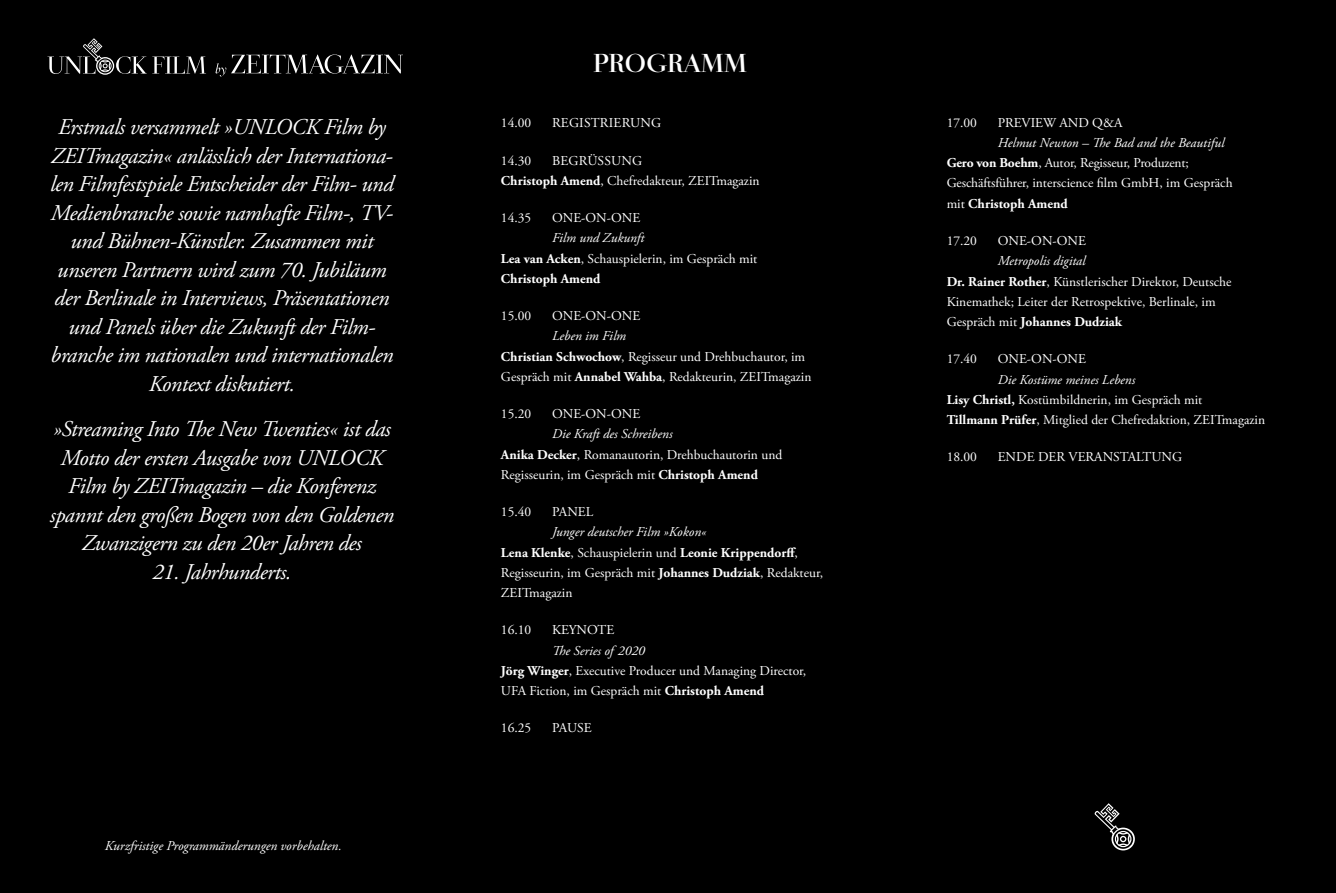
<style>
.page{position:relative;width:1336px;height:893px;background:#fff}
.page>*{position:absolute;margin:0;border:0;box-sizing:border-box;transform-origin:0 0}
.t1{font:25.5px "Zeit Tiemann";color:#fff}
.t2{font:italic 22.5px/28.5px "Zeit Garamond Pro";letter-spacing:-.02em;color:#fff;text-align:center}
.t3{font:13.5px/20.2px "Zeit Garamond Pro";color:#fff}
.t4{font:italic 13.5px "Zeit Garamond Pro";color:#fff}
.s1{font-weight:700}
.s2{font-style:italic}
</style>
<div class="page">
<div style="left:0;top:0;width:1335px;height:893px;background:#000"></div>
<svg style="left:215px;top:54px;width:188px;height:22px"></svg>
<svg style="left:47px;top:38px;width:159px;height:37px"></svg>
<svg style="left:1094px;top:803px;width:40px;height:47px"></svg>
<p class="t2" style="left:50px;top:114px;width:345px">Erstmals versammelt »UNLOCK Film by ZEITmagazin« anlässlich der Internationa&shy;len Filmfestspiele Entscheider der Film- und Medienbranche sowie namhafte Film-, TV&shy;und Bühnen-Künstler. Zusammen mit unseren Partnern wird zum 70. Jubiläum der Berlinale in Interviews, Präsentationen und Panels über die Zukunft der Film&shy;branche im nationalen und internationalen Kontext diskutiert.</p>
<h2 class="t2" style="left:50px;top:416px;width:345px">»Streaming Into The New Twenties« ist das Motto der ersten Ausgabe von UNLOCK Film by ZEITmagazin – die Konferenz spannt den großen Bogen von den Goldenen Zwanzigern zu den 20er Jahren des</h2>
<h2 class="t2" style="left:152px;top:558px;width:140px">21. Jahrhunderts.</h2>
<p class="t4" style="left:105px;top:838px;width:238px">Kurzfristige Programmänderungen vorbehalten.</p>
<h1 class="t1" style="left:593px;top:48px;width:154px">PROGRAMM</h1>
<p class="t3" style="left:501px;top:113px;width:32px">14.00</p>
<p class="t3" style="left:552px;top:113px;width:111px">REGISTRIERUNG</p>
<p class="t3" style="left:501px;top:151px;width:32px">14.30</p>
<p class="t3" style="left:501px;top:151px;width:260px;text-indent:51px">BEGRÜSSUNG<br><span class="s1">Christoph Amend</span>, Chefredakteur, ZEITmagazin</p>
<p class="t3" style="left:501px;top:208px;width:32px">14.35</p>
<p class="t3" style="left:552px;top:208px;width:90px">ONE-ON-ONE</p>
<p class="t3" style="left:501px;top:228px;width:258px;text-indent:51px"><span class="s2">Film und Zukunft<br></span><span class="s1">Lea van Acken</span>, Schauspielerin, im Gespräch mit<br><span class="s1">Christoph Amend</span></p>
<p class="t3" style="left:501px;top:306px;width:32px">15.00</p>
<p class="t3" style="left:552px;top:306px;width:90px">ONE-ON-ONE</p>
<p class="t3" style="left:501px;top:326px;width:312px;text-indent:51px"><span class="s2">Leben im Film<br></span><span class="s1">Christian Schwochow</span>, Regisseur und Drehbuchautor, im<br>Gespräch mit <span class="s1">Annabel Wahba</span>, Redakteurin, ZEITmagazin</p>
<p class="t3" style="left:501px;top:404px;width:32px">15.20</p>
<p class="t3" style="left:552px;top:404px;width:90px">ONE-ON-ONE</p>
<p class="t3" style="left:501px;top:424px;width:283px;text-indent:51px"><span class="s2">Die Kraft des Schreibens<br></span><span class="s1">Anika Decker</span>, Romanautorin, Drehbuchautorin und<br>Regisseurin, im Gespräch mit <span class="s1">Christoph Amend</span></p>
<p class="t3" style="left:501px;top:502px;width:32px">15.40</p>
<p class="t3" style="left:552px;top:502px;width:43px">PANEL</p>
<p class="t3" style="left:501px;top:522px;width:323px;text-indent:51px"><span class="s2">Junger deutscher Film »Kokon«<br></span><span class="s1">Lena Klenke</span>, Schauspielerin und <span class="s1">Leonie Krippendorff</span>, Regisseurin, im Gespräch mit <span class="s1">Johannes Dudziak</span>, Redakteur, ZEITmagazin</p>
<p class="t3" style="left:501px;top:620px;width:32px">16.10</p>
<p class="t3" style="left:552px;top:620px;width:64px">KEYNOTE</p>
<p class="t3" style="left:501px;top:641px;width:307px;text-indent:51px"><span class="s2">The Series of 2020<br></span><span class="s1">Jörg Winger</span>, Executive Producer und Managing Director,<br>UFA Fiction, im Gespräch mit <span class="s1">Christoph Amend</span></p>
<p class="t3" style="left:501px;top:718px;width:32px">16.25</p>
<p class="t3" style="left:552px;top:718px;width:41px">PAUSE</p>
<p class="t3" style="left:946px;top:113px;width:32px">17.00</p>
<p class="t3" style="left:997px;top:113px;width:126px">PREVIEW AND Q&amp;A</p>
<p class="t3" style="left:946px;top:133px;width:287px;text-indent:51px"><span class="s2">Helmut Newton – The Bad and the Beautiful </span><span class="s1">Gero von Boehm</span>, Autor, Regisseur, Produzent; Geschäftsführer, interscience film GmbH, im Gespräch mit <span class="s1">Christoph Amend</span></p>
<p class="t3" style="left:946px;top:231px;width:32px">17.20</p>
<p class="t3" style="left:997px;top:231px;width:90px">ONE-ON-ONE</p>
<p class="t3" style="left:946px;top:251px;width:286px;text-indent:51px"><span class="s2">Metropolis digital<br></span><span class="s1">Dr. Rainer Rother</span>, Künstlerischer Direktor, Deutsche Kinemathek; Leiter der Retrospektive, Berlinale, im Gespräch mit <span class="s1">Johannes Dudziak</span></p>
<p class="t3" style="left:946px;top:349px;width:32px">17.40</p>
<p class="t3" style="left:997px;top:349px;width:90px">ONE-ON-ONE</p>
<p class="t3" style="left:946px;top:370px;width:320px;text-indent:51px"><span class="s2">Die Kostüme meines Lebens<br></span><span class="s1">Lisy Christl,</span> Kostümbildnerin, im Gespräch mit<br><span class="s1">Tillmann Prüfer</span>, Mitglied der Chefredaktion, ZEITmagazin</p>
<p class="t3" style="left:946px;top:447px;width:32px">18.00</p>
<p class="t3" style="left:997px;top:447px;width:186px">ENDE DER VERANSTALTUNG</p>
</div>
